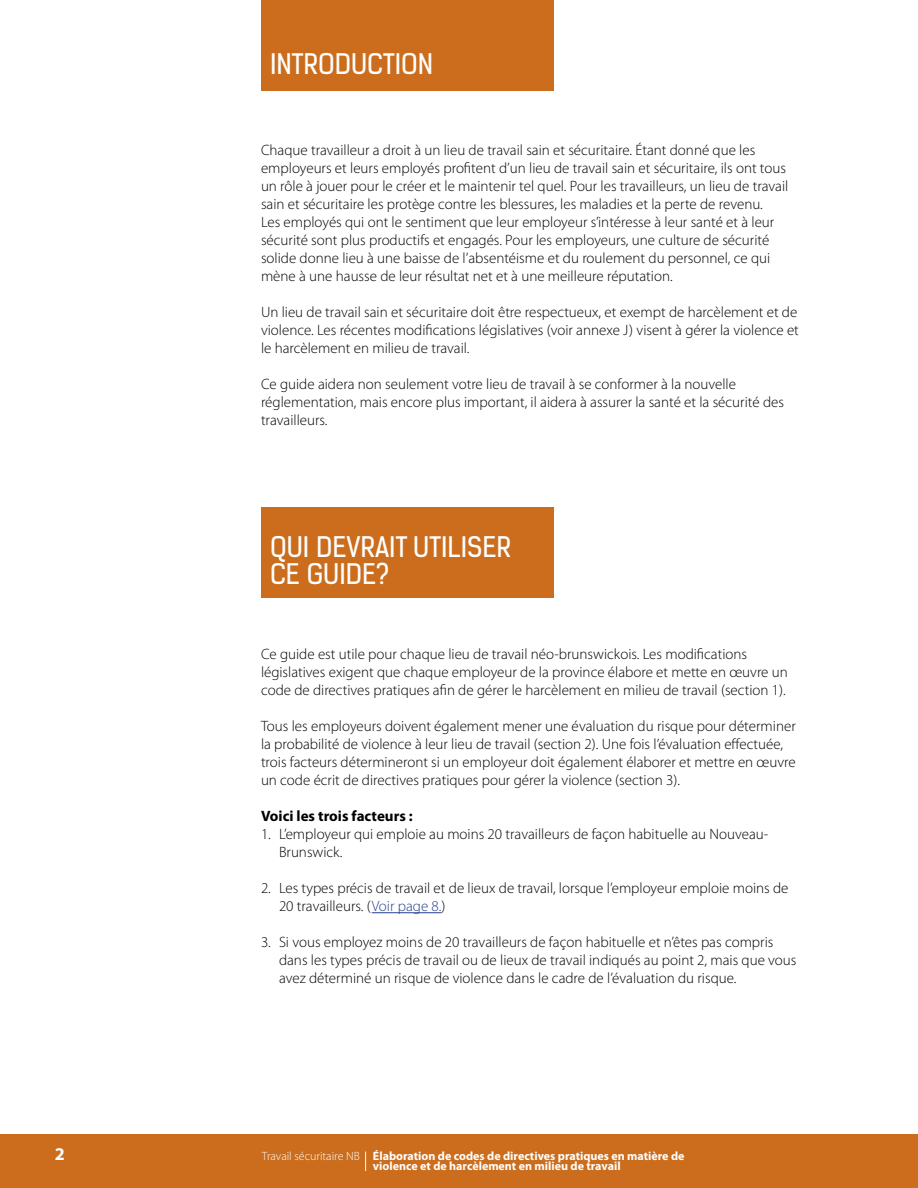
<style>
.page{position:relative;width:918px;height:1188px;background:#fff}
.page>*{position:absolute;margin:0;border:0;box-sizing:border-box;transform-origin:0 0}
.t1{font:27px/27px "Kelson Sans";color:#fff}
.t2{font:700 18px "Myriad Pro";color:#fff}
.t3{font:300 15px/18px "Myriad Pro";color:#000}
.t4{font:700 15px "Myriad Pro";color:#000}
.t5{font:700 12px/10.5px "Myriad Pro";color:#fff}
.s1{color:#25408f}
.s2{font-weight:300}
</style>
<div class="page">
<div style="left:0;top:1135px;width:918px;height:53px;background:#cb6d1c"></div>
<hr style="left:372px;top:912px;width:70px;height:1px;background:#25408f">
<div style="left:261px;top:0;width:293px;height:90px;background:#cb6d1c"></div>
<div style="left:261px;top:508px;width:293px;height:90px;background:#cb6d1c"></div>
<svg style="left:365px;top:1152px;width:1px;height:19px"></svg>
<h1 class="t1" style="left:270px;top:51px;width:165px">INTRODUCTION</h1>
<p class="t3" style="left:261px;top:141px;width:529px">Chaque travailleur a droit à un lieu de travail sain et sécuritaire. Étant donné que les employeurs et leurs employés profitent d’un lieu de travail sain et sécuritaire, ils ont tous un rôle à jouer pour le créer et le maintenir tel quel. Pour les travailleurs, un lieu de travail sain et sécuritaire les protège contre les blessures, les maladies et la perte de revenu.<br>Les employés qui ont le sentiment que leur employeur s’intéresse à leur santé et à leur sécurité sont plus productifs et engagés. Pour les employeurs, une culture de sécurité solide donne lieu à une baisse de l’absentéisme et du roulement du personnel, ce qui mène à une hausse de leur résultat net et à une meilleure réputation.</p>
<p class="t3" style="left:261px;top:303px;width:539px;text-align:justify">Un lieu de travail sain et sécuritaire doit être respectueux, et exempt de harcèlement et de violence. Les récentes modifications législatives (voir annexe J) visent à gérer la violence et le harcèlement en milieu de travail.</p>
<p class="t3" style="left:261px;top:375px;width:525px">Ce guide aidera non seulement votre lieu de travail à se conformer à la nouvelle réglementation, mais encore plus important, il aidera à assurer la santé et la sécurité des travailleurs.</p>
<h1 class="t1" style="left:270px;top:533px;width:243px">QUI DEVRAIT UTILISER<br>CE GUIDE?</h1>
<p class="t3" style="left:261px;top:645px;width:528px">Ce guide est utile pour chaque lieu de travail néo-brunswickois. Les modifications législatives exigent que chaque employeur de la province élabore et mette en œuvre un code de directives pratiques afin de gérer le harcèlement en milieu de travail (section 1).</p>
<p class="t3" style="left:261px;top:717px;width:536px">Tous les employeurs doivent également mener une évaluation du risque pour déterminer la probabilité de violence à leur lieu de travail (section 2). Une fois l’évaluation effectuée, trois facteurs détermineront si un employeur doit également élaborer et mettre en œuvre un code écrit de directives pratiques pour gérer la violence (section 3).</p>
<p class="t4" style="left:261px;top:806px;width:153px">Voici les trois facteurs :</p>
<p class="t3" style="left:279px;top:825px;width:491px;text-indent:-18px">1. L’employeur qui emploie au moins 20 travailleurs de façon habituelle au Nouveau-<br>Brunswick.</p>
<p class="t3" style="left:279px;top:879px;width:511px;text-indent:-18px">2. Les types précis de travail et de lieux de travail, lorsque l’employeur emploie moins de<br>20 travailleurs. (<span class="s1">Voir page 8.</span>)</p>
<p class="t3" style="left:279px;top:933px;width:519px;text-indent:-18px">3. Si vous employez moins de 20 travailleurs de façon habituelle et n’êtes pas compris dans les types précis de travail ou de lieux de travail indiqués au point 2, mais que vous avez déterminé un risque de violence dans le cadre de l’évaluation du risque.</p>
<p class="t2" style="left:55px;top:1142px;width:11px">2</p>
<p class="t5" style="left:373px;top:1150px;width:313px;text-indent:-111px"><span class="s2">Travail sécuritaire NB</span> Élaboration de codes de directives pratiques en matière de violence et de harcèlement en milieu de travail</p>
</div>
